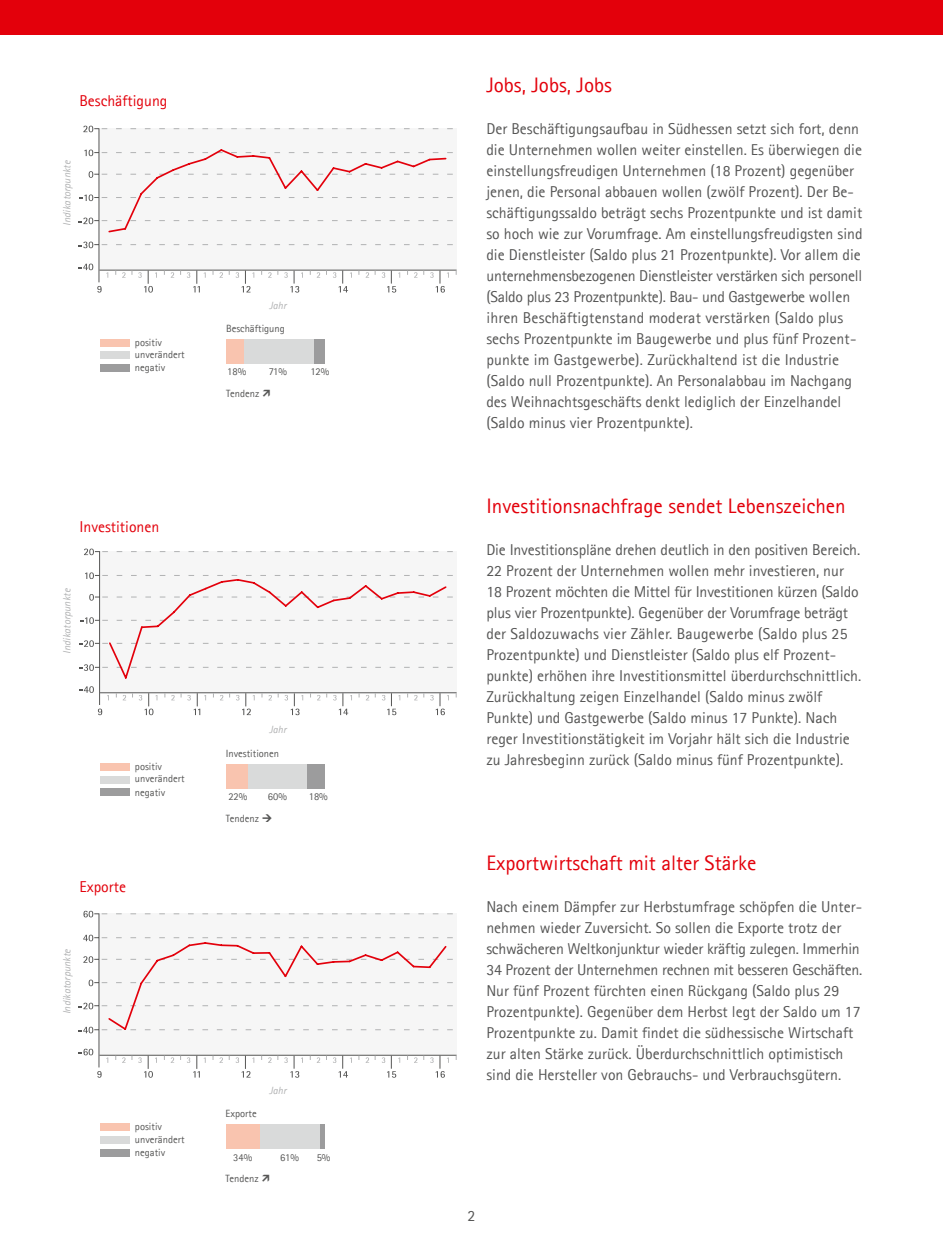
<style>
.page{position:relative;width:943px;height:1241px;background:#fff}
.page>*{position:absolute;margin:0;border:0;box-sizing:border-box;transform-origin:0 0}
.t1{font:21px "Agfa Rotis Sans Serif";color:#e3000b}
.t2{font:15.75px/21px "Agfa Rotis Sans Serif";color:#565655}
.t3{font:15.75px "Agfa Rotis Sans Serif";color:#e3000b}
.t4{font:10.5px/13px "Agfa Rotis Sans Serif";color:#565655}
.t5{font:italic 10.5px "Agfa Rotis Sans Serif";color:#b1b2b3}
</style>
<div class="page">
<div style="left:0;top:0;width:943px;height:35px;background:#e3000b"></div>
<div style="left:100px;top:339px;width:30px;height:7px;background:#f9c4af"></div>
<div style="left:100px;top:351px;width:30px;height:8px;background:#d9dada"></div>
<div style="left:100px;top:364px;width:30px;height:7px;background:#9c9c9d"></div>
<div style="left:100px;top:763px;width:30px;height:7px;background:#f9c4af"></div>
<div style="left:100px;top:775px;width:30px;height:8px;background:#d9dada"></div>
<div style="left:100px;top:788px;width:30px;height:8px;background:#9c9c9d"></div>
<div style="left:99px;top:128px;width:357px;height:142px;background:#f6f6f6"></div>
<svg style="left:79px;top:263px;width:14px;height:7px"></svg>
<hr style="left:99px;top:128px;width:1px;height:154px;background:#565655">
<svg style="left:79px;top:241px;width:374px;height:7px"></svg>
<svg style="left:83px;top:126px;width:370px;height:6px"></svg>
<hr style="left:99px;top:270px;width:357px;height:1px;background:#565655">
<svg style="left:97px;top:286px;width:5px;height:6px"></svg>
<svg style="left:171px;top:272px;width:3px;height:6px"></svg>
<svg style="left:219px;top:272px;width:4px;height:6px"></svg>
<svg style="left:268px;top:272px;width:3px;height:6px"></svg>
<svg style="left:317px;top:272px;width:3px;height:6px"></svg>
<svg style="left:366px;top:272px;width:3px;height:6px"></svg>
<svg style="left:414px;top:272px;width:3px;height:6px"></svg>
<svg style="left:122px;top:270px;width:10px;height:8px"></svg>
<svg style="left:138px;top:270px;width:19px;height:22px"></svg>
<svg style="left:187px;top:270px;width:19px;height:22px"></svg>
<svg style="left:229px;top:270px;width:25px;height:22px"></svg>
<svg style="left:284px;top:271px;width:19px;height:21px"></svg>
<svg style="left:333px;top:270px;width:19px;height:22px"></svg>
<svg style="left:382px;top:270px;width:18px;height:22px"></svg>
<svg style="left:430px;top:270px;width:19px;height:22px"></svg>
<svg style="left:79px;top:148px;width:374px;height:85px"></svg>
<div style="left:100px;top:551px;width:356px;height:141px;background:#f6f6f6"></div>
<svg style="left:79px;top:686px;width:15px;height:6px"></svg>
<hr style="left:99px;top:551px;width:1px;height:154px;background:#565655">
<svg style="left:84px;top:548px;width:369px;height:7px"></svg>
<hr style="left:100px;top:692px;width:356px;height:1px;background:#565655">
<svg style="left:98px;top:708px;width:4px;height:7px"></svg>
<svg style="left:123px;top:695px;width:3px;height:5px"></svg>
<svg style="left:171px;top:695px;width:4px;height:5px"></svg>
<svg style="left:268px;top:695px;width:4px;height:5px"></svg>
<svg style="left:139px;top:693px;width:18px;height:22px"></svg>
<svg style="left:181px;top:693px;width:25px;height:22px"></svg>
<svg style="left:236px;top:693px;width:19px;height:22px"></svg>
<svg style="left:278px;top:693px;width:25px;height:22px"></svg>
<svg style="left:333px;top:693px;width:19px;height:22px"></svg>
<svg style="left:382px;top:693px;width:18px;height:22px"></svg>
<svg style="left:430px;top:693px;width:19px;height:22px"></svg>
<svg style="left:79px;top:572px;width:374px;height:108px"></svg>
<div style="left:313px;top:339px;width:12px;height:24px;background:#9c9c9d"></div>
<div style="left:244px;top:339px;width:69px;height:24px;background:#d9dada"></div>
<div style="left:226px;top:339px;width:18px;height:24px;background:#f9c4af"></div>
<div style="left:307px;top:764px;width:18px;height:24px;background:#9c9c9d"></div>
<div style="left:248px;top:764px;width:59px;height:24px;background:#d9dada"></div>
<div style="left:226px;top:764px;width:21px;height:24px;background:#f9c4af"></div>
<div style="left:100px;top:1123px;width:30px;height:7px;background:#f9c4af"></div>
<div style="left:100px;top:1135px;width:30px;height:8px;background:#d9dada"></div>
<div style="left:100px;top:1148px;width:30px;height:7px;background:#9c9c9d"></div>
<div style="left:99px;top:913px;width:357px;height:142px;background:#f6f6f6"></div>
<svg style="left:79px;top:1048px;width:14px;height:7px"></svg>
<hr style="left:99px;top:913px;width:1px;height:154px;background:#565655">
<svg style="left:83px;top:910px;width:370px;height:7px"></svg>
<hr style="left:99px;top:1054px;width:357px;height:1px;background:#565655">
<svg style="left:97px;top:1071px;width:5px;height:6px"></svg>
<svg style="left:219px;top:1057px;width:4px;height:5px"></svg>
<svg style="left:268px;top:1057px;width:3px;height:5px"></svg>
<svg style="left:122px;top:1055px;width:10px;height:7px"></svg>
<svg style="left:138px;top:1055px;width:19px;height:22px"></svg>
<svg style="left:187px;top:1055px;width:19px;height:22px"></svg>
<svg style="left:229px;top:1055px;width:25px;height:22px"></svg>
<svg style="left:284px;top:1055px;width:19px;height:22px"></svg>
<svg style="left:333px;top:1055px;width:19px;height:22px"></svg>
<svg style="left:382px;top:1055px;width:18px;height:22px"></svg>
<svg style="left:430px;top:1055px;width:19px;height:22px"></svg>
<svg style="left:79px;top:934px;width:374px;height:99px"></svg>
<div style="left:320px;top:1123px;width:5px;height:25px;background:#9c9c9d"></div>
<div style="left:259px;top:1123px;width:61px;height:25px;background:#d9dada"></div>
<div style="left:226px;top:1123px;width:33px;height:25px;background:#f9c4af"></div>
<p class="t3" style="left:79px;top:92px;width:90px">Beschäftigung</p>
<p class="t5" style="left:61px;top:225px;width:67px;rotate:-90deg">Indikatorpunkte</p>
<p class="t4" style="left:135px;top:335px;width:51px">positiv unverändert negativ</p>
<p class="t5" style="left:269px;top:299px;width:19px">Jahr</p>
<p class="t4" style="left:226px;top:321px;width:60px">Beschäftigung</p>
<p class="t4" style="left:227px;top:365px;width:21px">18%</p>
<p class="t4" style="left:269px;top:365px;width:20px">71%</p>
<p class="t4" style="left:226px;top:387px;width:35px">Tendenz</p>
<p class="t4" style="left:310px;top:365px;width:21px">12%</p>
<p class="t3" style="left:79px;top:517px;width:81px">Investitionen</p>
<p class="t5" style="left:61px;top:653px;width:67px;rotate:-90deg">Indikatorpunkte</p>
<p class="t4" style="left:135px;top:759px;width:51px">positiv unverändert negativ</p>
<p class="t3" style="left:79px;top:877px;width:48px">Exporte</p>
<p class="t5" style="left:61px;top:1014px;width:67px;rotate:-90deg">Indikatorpunkte</p>
<p class="t4" style="left:135px;top:1119px;width:51px">positiv unverändert negativ</p>
<p class="t5" style="left:269px;top:723px;width:19px">Jahr</p>
<p class="t4" style="left:226px;top:746px;width:55px">Investitionen</p>
<p class="t4" style="left:228px;top:789px;width:21px">22%</p>
<p class="t4" style="left:268px;top:789px;width:21px">60%</p>
<p class="t4" style="left:309px;top:789px;width:21px">18%</p>
<p class="t4" style="left:226px;top:811px;width:35px">Tendenz</p>
<p class="t4" style="left:225px;top:1106px;width:33px">Exporte</p>
<p class="t5" style="left:269px;top:1083px;width:19px">Jahr</p>
<p class="t4" style="left:233px;top:1150px;width:21px">34%</p>
<p class="t4" style="left:280px;top:1150px;width:20px">61%</p>
<p class="t4" style="left:317px;top:1150px;width:15px">5%</p>
<p class="t4" style="left:225px;top:1171px;width:35px">Tendenz</p>
<h1 class="t1" style="left:486px;top:72px;width:127px">Jobs, Jobs, Jobs</h1>
<p class="t2" style="left:486px;top:118px;width:378px">Der Beschäftigungsaufbau in Südhessen setzt sich fort, denn die Unternehmen wollen weiter einstellen. Es überwiegen die einstellungsfreudigen Unternehmen (18 Prozent) gegenüber jenen, die Personal abbauen wollen (zwölf Prozent). Der Be&shy;schäftigungssaldo beträgt sechs Prozentpunkte und ist damit so hoch wie zur Vorumfrage. Am einstellungsfreudigsten sind die Dienstleister (Saldo plus 21 Prozentpunkte). Vor allem die unternehmensbezogenen Dienstleister verstärken sich personell (Saldo plus 23 Prozentpunkte). Bau- und Gastgewerbe wollen ihren Beschäftigtenstand moderat verstärken (Saldo plus sechs Prozentpunkte im Baugewerbe und plus fünf Prozent&shy;punkte im Gastgewerbe). Zurückhaltend ist die Industrie (Saldo null Prozentpunkte). An Personalabbau im Nachgang des Weihnachtsgeschäfts denkt lediglich der Einzelhandel (Saldo minus vier Prozentpunkte).</p>
<h1 class="t1" style="left:486px;top:493px;width:361px">Investitionsnachfrage sendet Lebenszeichen</h1>
<p class="t2" style="left:486px;top:538px;width:376px">Die Investitionspläne drehen deutlich in den positiven Bereich.<br>22 Prozent der Unternehmen wollen mehr investieren, nur 18 Prozent möchten die Mittel für Investitionen kürzen (Saldo plus vier Prozentpunkte). Gegenüber der Vorumfrage beträgt der Saldozuwachs vier Zähler. Baugewerbe (Saldo plus 25<br>Prozentpunkte) und Dienstleister (Saldo plus elf Prozent&shy;punkte) erhöhen ihre Investitionsmittel überdurchschnittlich.<br>Zurückhaltung zeigen Einzelhandel (Saldo minus zwölf Punkte) und Gastgewerbe (Saldo minus 17 Punkte). Nach reger Investitionstätigkeit im Vorjahr hält sich die Industrie zu Jahresbeginn zurück (Saldo minus fünf Prozentpunkte).</p>
<h1 class="t1" style="left:486px;top:850px;width:271px">Exportwirtschaft mit alter Stärke</h1>
<p class="t2" style="left:486px;top:896px;width:377px">Nach einem Dämpfer zur Herbstumfrage schöpfen die Unter&shy;nehmen wieder Zuversicht. So sollen die Exporte trotz der schwächeren Weltkonjunktur wieder kräftig zulegen. Immerhin 34 Prozent der Unternehmen rechnen mit besseren Geschäften.<br>Nur fünf Prozent fürchten einen Rückgang (Saldo plus 29<br>Prozentpunkte). Gegenüber dem Herbst legt der Saldo um 17<br>Prozentpunkte zu. Damit findet die südhessische Wirtschaft zur alten Stärke zurück. Überdurchschnittlich optimistisch sind die Hersteller von Gebrauchs- und Verbrauchsgütern.</p>
<p class="t2" style="left:467px;top:1204px;width:9px">2</p>
</div>
